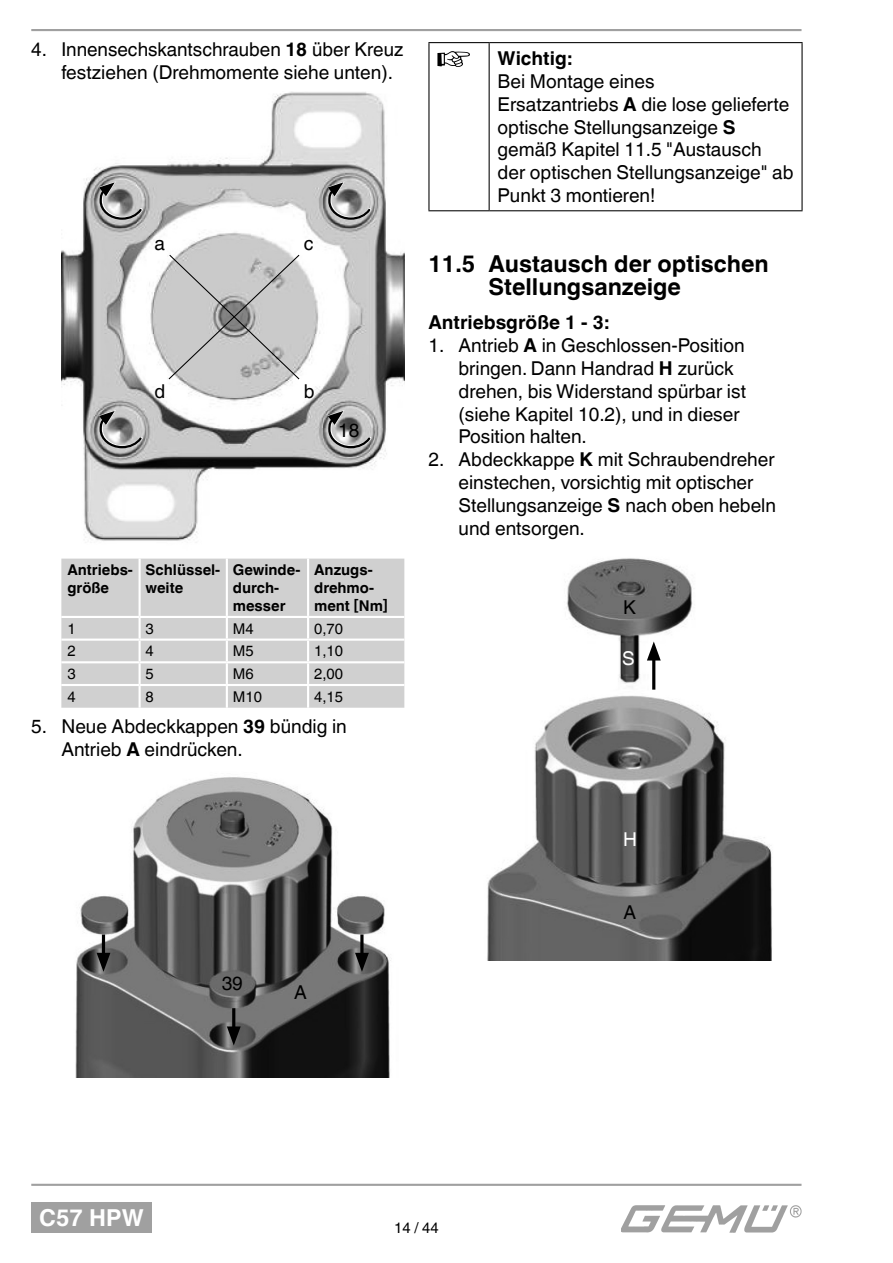
<style>
.page{position:relative;width:893px;height:1263px;background:#fff}
.page>*{position:absolute;margin:0;border:0;box-sizing:border-box;transform-origin:0 0}
.t1{font:700 23.4px/23.4px "Helvetica World";color:#000}
.t2{font:700 23.4px "Helvetica World";color:#fff}
.t3{font:19.05px/23px "Helvetica World";color:#000}
.t4{font:700 19.05px "Helvetica World";color:#000}
.t5{font:19.05px "Helvetica World";color:#fff}
.t6{font:700 14.85px/17.9px "Helvetica World";color:#000}
.t7{font:14.85px "Helvetica World";color:#000}
.s1{font-weight:700}
</style>
<div class="page">
<div style="left:31px;top:1203px;width:121px;height:30px;background:#a0a0a0"></div>
<hr style="left:31px;top:1184px;width:770px;height:2px;background:#a0a0a0">
<hr style="left:31px;top:29px;width:770px;height:2px;background:#a0a0a0">
<img style="left:621px;top:1206px;width:180px;height:27px">
<img style="left:61px;top:91px;width:343px;height:450px">
<svg style="left:167px;top:254px;width:133px;height:127px"></svg>
<svg style="left:98px;top:410px;width:47px;height:39px"></svg>
<svg style="left:327px;top:410px;width:47px;height:39px"></svg>
<svg style="left:98px;top:182px;width:47px;height:39px"></svg>
<svg style="left:327px;top:182px;width:47px;height:39px"></svg>
<div style="left:61px;top:559px;width:343px;height:149px;background:#d0d0d0"></div>
<hr style="left:61px;top:616px;width:79px;height:2px;background:#fff">
<hr style="left:140px;top:616px;width:87px;height:2px;background:#fff">
<hr style="left:227px;top:616px;width:81px;height:2px;background:#fff">
<hr style="left:308px;top:616px;width:96px;height:2px;background:#fff">
<hr style="left:61px;top:639px;width:79px;height:2px;background:#fff">
<hr style="left:140px;top:639px;width:87px;height:2px;background:#fff">
<hr style="left:227px;top:639px;width:81px;height:2px;background:#fff">
<hr style="left:308px;top:639px;width:96px;height:2px;background:#fff">
<hr style="left:61px;top:661px;width:79px;height:2px;background:#fff">
<hr style="left:140px;top:661px;width:87px;height:2px;background:#fff">
<hr style="left:227px;top:661px;width:81px;height:2px;background:#fff">
<hr style="left:308px;top:661px;width:96px;height:2px;background:#fff">
<hr style="left:61px;top:684px;width:79px;height:2px;background:#fff">
<hr style="left:140px;top:684px;width:87px;height:2px;background:#fff">
<hr style="left:227px;top:684px;width:81px;height:2px;background:#fff">
<hr style="left:308px;top:684px;width:96px;height:2px;background:#fff">
<hr style="left:138px;top:559px;width:3px;height:57px;background:#fff">
<hr style="left:226px;top:559px;width:2px;height:57px;background:#fff">
<hr style="left:307px;top:559px;width:2px;height:57px;background:#fff">
<hr style="left:138px;top:618px;width:3px;height:21px;background:#fff">
<hr style="left:226px;top:618px;width:2px;height:21px;background:#fff">
<hr style="left:307px;top:618px;width:2px;height:21px;background:#fff">
<hr style="left:138px;top:641px;width:3px;height:20px;background:#fff">
<hr style="left:226px;top:641px;width:2px;height:20px;background:#fff">
<hr style="left:307px;top:641px;width:2px;height:20px;background:#fff">
<hr style="left:138px;top:663px;width:3px;height:21px;background:#fff">
<hr style="left:226px;top:663px;width:2px;height:21px;background:#fff">
<hr style="left:307px;top:663px;width:2px;height:21px;background:#fff">
<hr style="left:138px;top:686px;width:3px;height:22px;background:#fff">
<hr style="left:226px;top:686px;width:2px;height:22px;background:#fff">
<hr style="left:307px;top:686px;width:2px;height:22px;background:#fff">
<img style="left:75px;top:777px;width:316px;height:300px">
<hr style="left:102px;top:935px;width:3px;height:24px;background:#000">
<svg style="left:97px;top:953px;width:13px;height:19px"></svg>
<hr style="left:232px;top:1008px;width:3px;height:24px;background:#000">
<svg style="left:227px;top:1026px;width:14px;height:20px"></svg>
<hr style="left:360px;top:935px;width:3px;height:24px;background:#000">
<svg style="left:355px;top:953px;width:14px;height:19px"></svg>
<hr style="left:428px;top:42px;width:61px;height:1px;background:#000">
<hr style="left:428px;top:43px;width:1px;height:167px;background:#000">
<hr style="left:489px;top:42px;width:313px;height:1px;background:#000">
<hr style="left:801px;top:43px;width:1px;height:167px;background:#000">
<hr style="left:428px;top:210px;width:61px;height:1px;background:#000">
<hr style="left:489px;top:210px;width:313px;height:1px;background:#000">
<hr style="left:488px;top:43px;width:1px;height:167px;background:#000">
<svg style="left:437px;top:51px;width:33px;height:16px"></svg>
<img style="left:487px;top:558px;width:285px;height:402px">
<hr style="left:652px;top:655px;width:3px;height:35px;background:#000">
<svg style="left:647px;top:642px;width:13px;height:19px"></svg>
<p class="t3" style="left:61px;top:39px;width:343px;text-indent:-30px">4. Innensechskantschrauben <span class="s1">18</span> über Kreuz festziehen (Drehmomente siehe unten).</p>
<p class="t3" style="left:154px;top:234px;width:12px">a</p>
<p class="t3" style="left:154px;top:381px;width:12px">d</p>
<p class="t3" style="left:304px;top:234px;width:11px">c</p>
<p class="t3" style="left:304px;top:381px;width:12px">b</p>
<p class="t3" style="left:338px;top:421px;width:23px">18</p>
<p class="t6" style="left:67px;top:563px;width:67px">Antriebs&shy;größe</p>
<p class="t6" style="left:146px;top:563px;width:76px">Schlüssel&shy;weite</p>
<p class="t6" style="left:233px;top:563px;width:69px">Gewinde&shy;durch&shy;messer</p>
<p class="t6" style="left:314px;top:563px;width:75px">Anzugs&shy;drehmo&shy;ment [Nm]</p>
<p class="t7" style="left:67px;top:623px;width:10px">1</p>
<p class="t7" style="left:146px;top:623px;width:10px">3</p>
<p class="t7" style="left:233px;top:623px;width:22px">M4</p>
<p class="t7" style="left:314px;top:623px;width:30px">0,70</p>
<p class="t7" style="left:67px;top:645px;width:10px">2</p>
<p class="t7" style="left:146px;top:645px;width:10px">4</p>
<p class="t7" style="left:233px;top:645px;width:22px">M5</p>
<p class="t7" style="left:314px;top:645px;width:30px">1,10</p>
<p class="t7" style="left:67px;top:668px;width:10px">3</p>
<p class="t7" style="left:146px;top:668px;width:10px">5</p>
<p class="t7" style="left:233px;top:668px;width:22px">M6</p>
<p class="t7" style="left:314px;top:668px;width:30px">2,00</p>
<p class="t7" style="left:67px;top:691px;width:10px">4</p>
<p class="t7" style="left:146px;top:691px;width:10px">8</p>
<p class="t7" style="left:233px;top:691px;width:31px">M10</p>
<p class="t7" style="left:314px;top:691px;width:30px">4,15</p>
<p class="t3" style="left:61px;top:716px;width:287px;text-indent:-30px">5. Neue Abdeckkappen <span class="s1">39</span> bündig in<br>Antrieb <span class="s1">A</span> eindrücken.</p>
<p class="t4" style="left:497px;top:51px;width:76px">Wichtig:</p>
<p class="t3" style="left:497px;top:71px;width:297px">Bei Montage eines<br>Ersatzantriebs <span class="s1">A</span> die lose gelieferte optische Stellungsanzeige <span class="s1">S </span>gemäß Kapitel 11.5 "Austausch der optischen Stellungsanzeige" ab<br>Punkt 3 montieren!</p>
<p class="t1" style="left:488px;top:254px;width:281px;text-indent:-60px">11.5 Austausch der optischen<br>Stellungsanzeige</p>
<p class="t4" style="left:428px;top:315px;width:182px">Antriebsgröße 1 - 3:</p>
<p class="t3" style="left:458px;top:335px;width:289px;text-indent:-30px">1. Antrieb <span class="s1">A</span> in Geschlossen-Position bringen. Dann Handrad <span class="s1">H</span> zurück drehen, bis Widerstand spürbar ist (siehe Kapitel 10.2), und in dieser<br>Position halten.</p>
<p class="t3" style="left:458px;top:450px;width:319px;text-indent:-30px">2. Abdeckkappe <span class="s1">K</span> mit Schraubendreher einstechen, vorsichtig mit optischer<br>Stellungsanzeige <span class="s1">S</span> nach oben hebeln und entsorgen.</p>
<p class="t3" style="left:623px;top:597px;width:14px">K</p>
<p class="t5" style="left:622px;top:651px;width:14px">S</p>
<p class="t3" style="left:222px;top:974px;width:23px">39</p>
<p class="t3" style="left:294px;top:983px;width:14px">A</p>
<p class="t5" style="left:623px;top:832px;width:15px">H</p>
<p class="t3" style="left:623px;top:902px;width:14px">A</p>
<p class="t2" style="left:39px;top:1209px;width:106px">C57 HPW</p>
<p class="t7" style="left:394px;top:1222px;width:46px">14 / 44</p>
</div>
